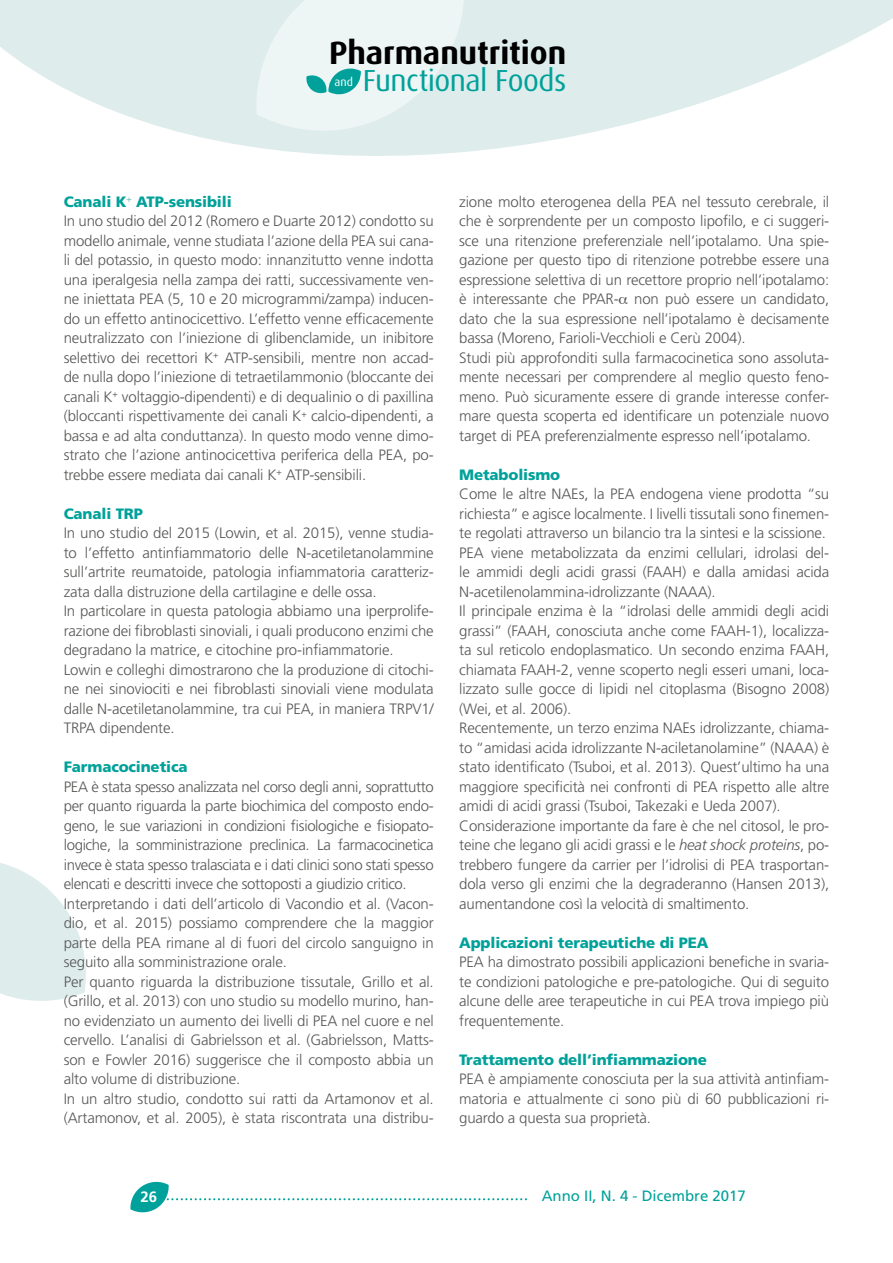
<style>
.page{position:relative;width:893px;height:1263px;background:#fff}
.page>*{position:absolute;margin:0;border:0;box-sizing:border-box;transform-origin:0 0}
.t1{font:700 32.25px "Dax";color:#000}
.t2{font:30.45px "Dax";letter-spacing:-.015em;color:#00a19a}
.t3{font:300 15px/19.5px "Frutiger LT Std";letter-spacing:-.01em;color:#575756}
.t4{font:900 15px "Frutiger LT Std";letter-spacing:-.01em;color:#00a19a}
.t5{font:15px "Frutiger LT Std";color:#00a19a}
.t6{font:700 15px "Frutiger LT Std";color:#fff}
.t7{font:11.7px "Dax";color:#fff}
.s1{font-weight:900;color:#00a19a}
.s2{font-style:italic}
</style>
<div class="page">
<svg style="left:0;top:0;width:892px;height:156px;fill:#deecec"></svg>
<svg style="left:892px;top:0;width:1px;height:19px"></svg>
<svg style="left:0;top:863px;width:86px;height:138px"></svg>
<svg style="left:130px;top:1181px;width:396px;height:32px"></svg>
<svg style="left:256px;top:0;width:208px;height:131px;background:#e2f0f0"></svg>
<h1 class="t1" style="left:329px;top:35px;width:239px">Pharmanutrition</h1>
<p class="t7" style="left:334px;top:76px;width:20px">and</p>
<h2 class="t2" style="left:363px;top:64px;width:205px">Functional Foods</h2>
<p class="t3" style="left:64px;top:192px;width:371px"><span class="s1">Canali K</span><sup>+</sup> <span class="s1">ATP-sensibili<br></span>In uno studio del 2012 (Romero e Duarte 2012) condotto su modello animale, venne studiata l’azione della PEA sui cana&shy;li del potassio, in questo modo: innanzitutto venne indotta una iperalgesia nella zampa dei ratti, successivamente ven&shy;ne iniettata PEA (5, 10 e 20 microgrammi/zampa) inducen&shy;do un effetto antinocicettivo. L’effetto venne efficacemente neutralizzato con l’iniezione di glibenclamide, un inibitore selettivo dei recettori K<sup>+</sup> ATP-sensibili, mentre non accad&shy;de nulla dopo l’iniezione di tetraetilammonio (bloccante dei canali K<sup>+</sup> voltaggio-dipendenti) e di dequalinio o di paxillina (bloccanti rispettivamente dei canali K<sup>+</sup> calcio-dipendenti, a bassa e ad alta conduttanza). In questo modo venne dimo&shy;strato che l’azione antinocicettiva periferica della PEA, po&shy;trebbe essere mediata dai canali K<sup>+</sup> ATP-sensibili.</p>
<p class="t4" style="left:64px;top:504px;width:81px">Canali TRP</p>
<p class="t3" style="left:64px;top:523px;width:371px">In uno studio del 2015 (Lowin, et al. 2015), venne studia&shy;to l’effetto antinfiammatorio delle N-acetiletanolammine sull’artrite reumatoide, patologia infiammatoria caratteriz&shy;zata dalla distruzione della cartilagine e delle ossa.<br>In particolare in questa patologia abbiamo una iperprolife&shy;razione dei fibroblasti sinoviali, i quali producono enzimi che degradano la matrice, e citochine pro-infiammatorie.<br>Lowin e colleghi dimostrarono che la produzione di citochi&shy;ne nei sinoviociti e nei fibroblasti sinoviali viene modulata dalle N-acetiletanolammine, tra cui PEA, in maniera TRPV1/ TRPA dipendente.</p>
<p class="t4" style="left:64px;top:758px;width:125px">Farmacocinetica</p>
<p class="t3" style="left:64px;top:777px;width:371px">PEA è stata spesso analizzata nel corso degli anni, soprattutto per quanto riguarda la parte biochimica del composto endo&shy;geno, le sue variazioni in condizioni fisiologiche e fisiopato&shy;logiche, la somministrazione preclinica. La farmacocinetica invece è stata spesso tralasciata e i dati clinici sono stati spesso elencati e descritti invece che sottoposti a giudizio critico.<br>Interpretando i dati dell’articolo di Vacondio et al. (Vacon&shy;dio, et al. 2015) possiamo comprendere che la maggior parte della PEA rimane al di fuori del circolo sanguigno in seguito alla somministrazione orale.<br>Per quanto riguarda la distribuzione tissutale, Grillo et al. (Grillo, et al. 2013) con uno studio su modello murino, han&shy;no evidenziato un aumento dei livelli di PEA nel cuore e nel cervello. L’analisi di Gabrielsson et al. (Gabrielsson, Matts&shy;son e Fowler 2016) suggerisce che il composto abbia un alto volume di distribuzione.<br>In un altro studio, condotto sui ratti da Artamonov et al. (Artamonov, et al. 2005), è stata riscontrata una distribu-</p>
<p class="t3" style="left:459px;top:192px;width:371px">zione molto eterogenea della PEA nel tessuto cerebrale, il che è sorprendente per un composto lipofilo, e ci suggeri&shy;sce una ritenzione preferenziale nell’ipotalamo. Una spie&shy;gazione per questo tipo di ritenzione potrebbe essere una espressione selettiva di un recettore proprio nell’ipotalamo: è interessante che PPAR- non può essere un candidato, dato che la sua espressione nell’ipotalamo è decisamente bassa (Moreno, Farioli-Vecchioli e Cerù 2004).<br>Studi più approfonditi sulla farmacocinetica sono assoluta&shy;mente necessari per comprendere al meglio questo feno&shy;meno. Può sicuramente essere di grande interesse confer&shy;mare questa scoperta ed identificare un potenziale nuovo target di PEA preferenzialmente espresso nell’ipotalamo.</p>
<p class="t4" style="left:459px;top:465px;width:103px">Metabolismo</p>
<p class="t3" style="left:459px;top:484px;width:371px">Come le altre NAEs, la PEA endogena viene prodotta “su richiesta” e agisce localmente. I livelli tissutali sono finemen&shy;te regolati attraverso un bilancio tra la sintesi e la scissione.<br>PEA viene metabolizzata da enzimi cellulari, idrolasi del&shy;le ammidi degli acidi grassi (FAAH) e dalla amidasi acida N-acetilenolammina-idrolizzante (NAAA).<br>Il principale enzima è la “idrolasi delle ammidi degli acidi grassi” (FAAH, conosciuta anche come FAAH-1), localizza&shy;ta sul reticolo endoplasmatico. Un secondo enzima FAAH, chiamata FAAH-2, venne scoperto negli esseri umani, loca&shy;lizzato sulle gocce di lipidi nel citoplasma (Bisogno 2008) (Wei, et al. 2006).<br>Recentemente, un terzo enzima NAEs idrolizzante, chiama&shy;to “amidasi acida idrolizzante N-aciletanolamine” (NAAA) è stato identificato (Tsuboi, et al. 2013). Quest’ultimo ha una maggiore specificità nei confronti di PEA rispetto alle altre amidi di acidi grassi (Tsuboi, Takezaki e Ueda 2007).<br>Considerazione importante da fare è che nel citosol, le pro&shy;teine che legano gli acidi grassi e le <span class="s2">heat shock proteins</span>, po&shy;trebbero fungere da carrier per l’idrolisi di PEA trasportan&shy;dola verso gli enzimi che la degraderanno (Hansen 2013), aumentandone così la velocità di smaltimento.</p>
<p class="t4" style="left:459px;top:933px;width:251px">Applicazioni terapeutiche di PEA</p>
<p class="t3" style="left:459px;top:952px;width:371px;text-align:justify">PEA ha dimostrato possibili applicazioni benefiche in svaria&shy;te condizioni patologiche e pre-patologiche. Qui di seguito alcune delle aree terapeutiche in cui PEA trova impiego più frequentemente.</p>
<p class="t4" style="left:459px;top:1050px;width:249px">Trattamento dell’infiammazione</p>
<p class="t3" style="left:459px;top:1069px;width:371px;text-align:justify">PEA è ampiamente conosciuta per la sua attività antinfiam&shy;matoria e attualmente ci sono più di 60 pubblicazioni ri&shy;guardo a questa sua proprietà.</p>
<p class="t6" style="left:140px;top:1188px;width:18px">26</p>
<p class="t5" style="left:542px;top:1187px;width:206px">Anno II, N. 4 - Dicembre 2017</p>
</div>
